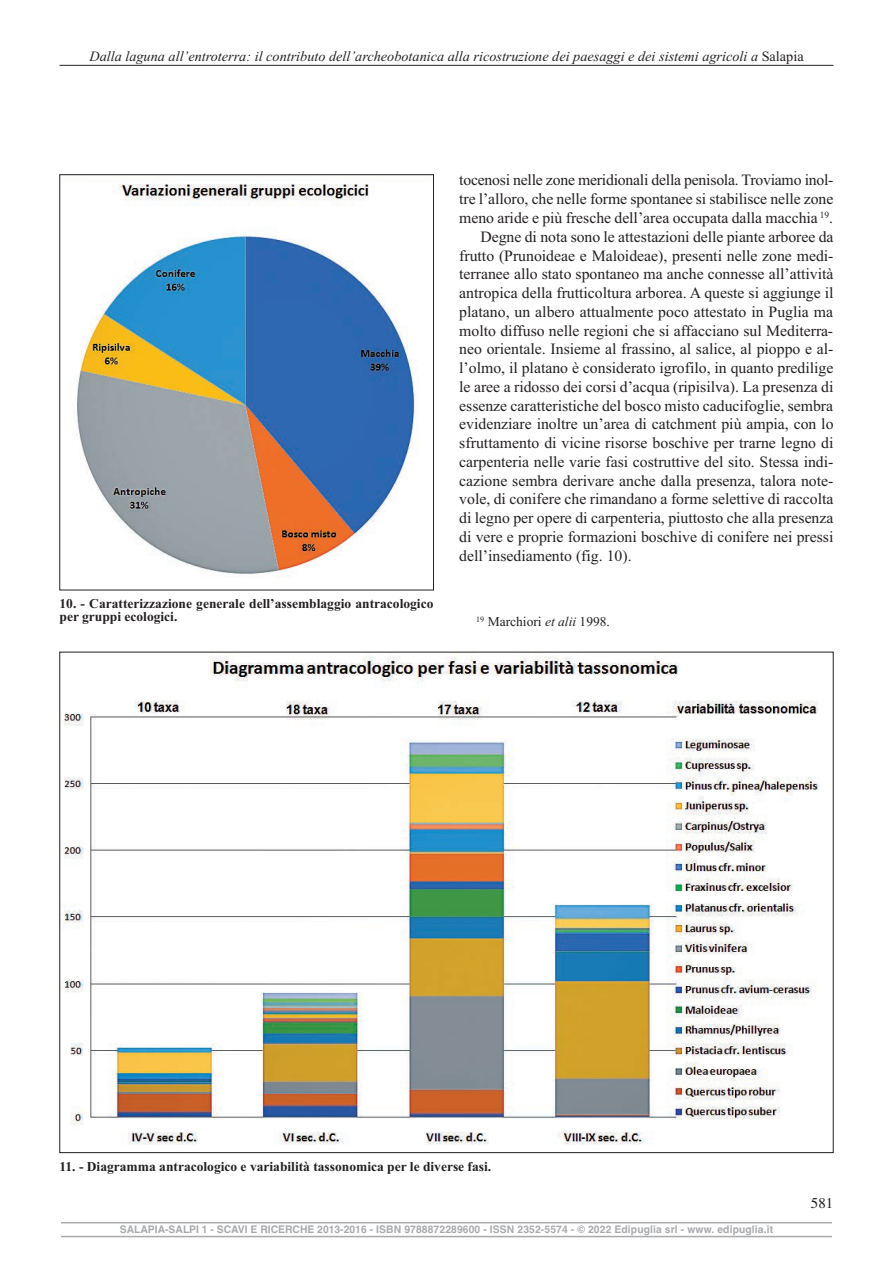
<style>
.page{position:relative;width:893px;height:1263px;background:#fff}
.page>*{position:absolute;margin:0;border:0;box-sizing:border-box;transform-origin:0 0}
.t1{font:15.75px "Times New Roman";color:#231f20}
.t2{font:15px "Times";color:#231f20}
.t3{font:italic 14.25px "Times New Roman";color:#231f20}
.t4{font:700 13.5px/13.5px "Times New Roman";color:#231f20}
.t5{font:13.5px "Times New Roman";color:#231f20}
.t6{font:700 10.5px "Helvetica";letter-spacing:.01em;color:#a8a9ad}
.s1{font-style:normal}
.s2{font-style:italic}
</style>
<div class="page">
<div style="left:60px;top:1220px;width:773px;height:21px;background:linear-gradient(to right,#fff,#fff)"></div>
<hr style="left:61px;top:1222px;width:771px;height:1px;background:#a8a9ad">
<hr style="left:61px;top:1236px;width:771px;height:1px;background:#a8a9ad">
<hr style="left:60px;top:65px;width:773px;height:1px;background:#231f20">
<img style="left:62px;top:654px;width:757px;height:491px">
<img style="left:77px;top:184px;width:340px;height:394px">
<div style="left:60px;top:174px;width:374px;height:416px;border:1px solid #231f20"></div>
<p class="t3" style="left:89px;top:48px;width:716px">Dalla laguna all’entroterra: il contributo dell’archeobotanica alla ricostruzione dei paesaggi e dei sistemi agricoli a <span class="s1">Salapia</span></p>
<p class="t4" style="left:60px;top:596px;width:375px">10. - Caratterizzazione generale dell’assemblaggio antracologico per gruppi ecologici.</p>
<p class="t1" style="left:459px;top:171px;width:376px">tocenosi nelle zone meridionali della penisola. Troviamo inol-</p>
<p class="t1" style="left:459px;top:190px;width:376px">tre l’alloro, che nelle forme spontanee si stabilisce nelle zone</p>
<p class="t1" style="left:459px;top:209px;width:375px">meno aride e più fresche dell’area occupata dalla macchia <sup>19</sup>.</p>
<p class="t1" style="left:480px;top:227px;width:355px">Degne di nota sono le attestazioni delle piante arboree da</p>
<p class="t1" style="left:459px;top:246px;width:376px">frutto (Prunoideae e Maloideae), presenti nelle zone medi-</p>
<p class="t1" style="left:459px;top:265px;width:376px">terranee allo stato spontaneo ma anche connesse all’attività</p>
<p class="t1" style="left:459px;top:283px;width:376px">antropica della frutticoltura arborea. A queste si aggiunge il</p>
<p class="t1" style="left:459px;top:302px;width:375px">platano, un albero attualmente poco attestato in Puglia ma</p>
<p class="t1" style="left:459px;top:321px;width:375px">molto diffuso nelle regioni che si affacciano sul Mediterra-</p>
<p class="t1" style="left:459px;top:340px;width:376px">neo orientale. Insieme al frassino, al salice, al pioppo e al-</p>
<p class="t1" style="left:459px;top:358px;width:376px">l’olmo, il platano è considerato igrofilo, in quanto predilige</p>
<p class="t1" style="left:459px;top:377px;width:376px">le aree a ridosso dei corsi d’acqua (ripisilva). La presenza di</p>
<p class="t1" style="left:459px;top:396px;width:375px">essenze caratteristiche del bosco misto caducifoglie, sembra</p>
<p class="t1" style="left:459px;top:415px;width:376px">evidenziare inoltre un’area di catchment più ampia, con lo</p>
<p class="t1" style="left:459px;top:433px;width:376px">sfruttamento di vicine risorse boschive per trarne legno di</p>
<p class="t1" style="left:459px;top:452px;width:376px">carpenteria nelle varie fasi costruttive del sito. Stessa indi-</p>
<p class="t1" style="left:459px;top:471px;width:376px">cazione sembra derivare anche dalla presenza, talora note-</p>
<p class="t1" style="left:459px;top:490px;width:376px">vole, di conifere che rimandano a forme selettive di raccolta</p>
<p class="t1" style="left:459px;top:508px;width:376px">di legno per opere di carpenteria, piuttosto che alla presenza</p>
<p class="t1" style="left:459px;top:527px;width:376px">di vere e proprie formazioni boschive di conifere nei pressi</p>
<p class="t1" style="left:459px;top:546px;width:174px">dell’insediamento (fig. 10).</p>
<p class="t5" style="left:476px;top:613px;width:135px"><sup>19</sup> Marchiori <span class="s2">et alii</span> 1998.</p>
<p class="t4" style="left:60px;top:1159px;width:433px">11. - Diagramma antracologico e variabilità tassonomica per le diverse fasi.</p>
<p class="t6" style="left:120px;top:1223px;width:655px">SALAPIA-SALPI 1 - SCAVI E RICERCHE 2013-2016 - ISBN 9788872289600 - ISSN 2352-5574 - © 2022 Edipuglia srl - www. edipuglia.it</p>
<p class="t2" style="left:811px;top:1194px;width:24px">581</p>
</div>
